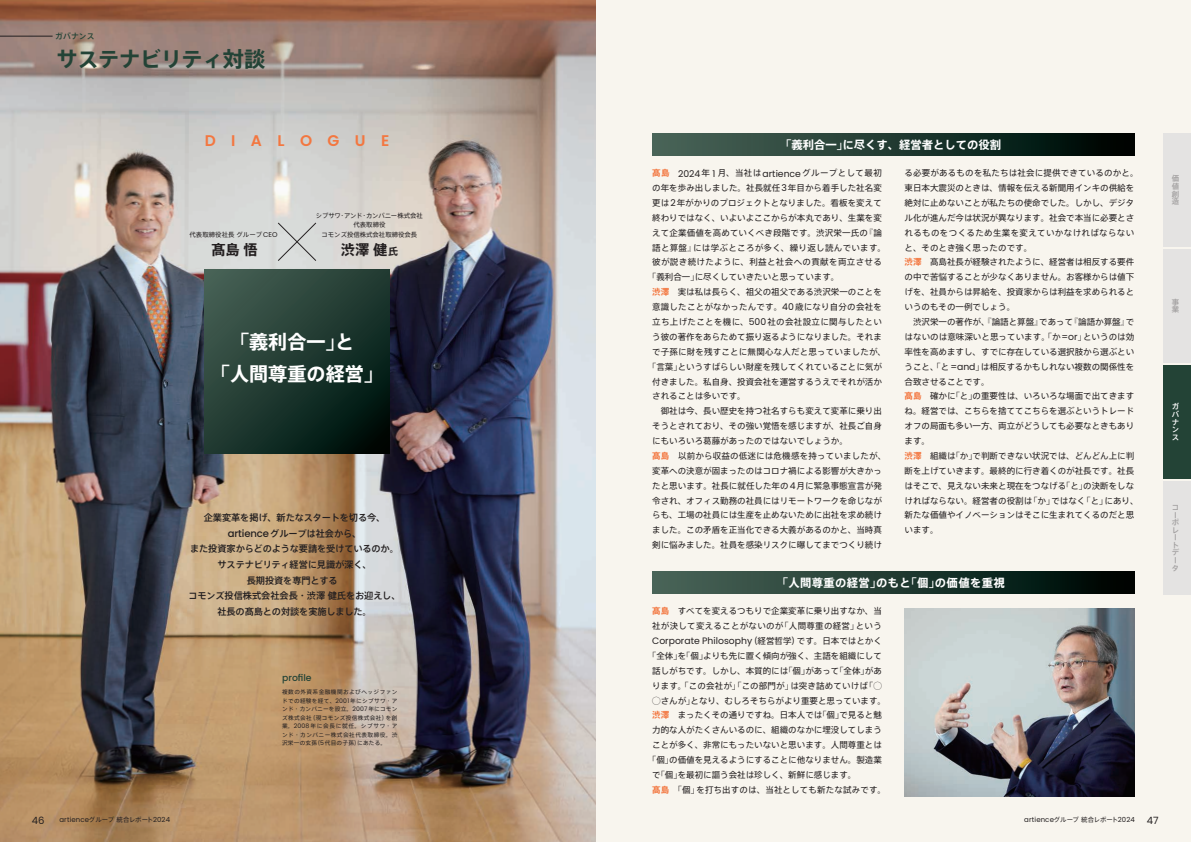
<style>
.page{position:relative;width:1191px;height:842px;background:#fff}
.page>*{position:absolute;margin:0;border:0;box-sizing:border-box;transform-origin:0 0}
.t1{font:700 21.3px "Axis Std";letter-spacing:-.02em;color:#234336}
.t2{font:700 19.1px/32.6px "Axis Std";color:#fff;text-align:center}
.t3{font:600 15.4px "Poppins";letter-spacing:1em;color:#f37740}
.t4{font:700 14.2px "Axis Std";letter-spacing:.14em;color:#231f20}
.t5{font:700 11.3px "Axis Std";letter-spacing:.03em;color:#fff}
.t6{font:700 11.3px "Axis Std";color:#fff}
.t7{font:10px "Poppins";color:#231f20}
.t8{font:9.3px "Poppins";color:#231f20}
.t9{font:500 9.3px "Poppins";color:#234336}
.t10{font:500 9.2px/15.6px "Axis Std";letter-spacing:-.015em;color:#231f20;text-align:center}
.t11{font:8.5px/14.9px "Axis Std";color:#231f20}
.t12{font:8.5px "Axis Std";letter-spacing:.02em;color:#231f20}
.t13{font:8.5px/14.9px "Axis Std";letter-spacing:.03em;color:#231f20}
.t14{font:8.5px "Axis Std";letter-spacing:.04em;color:#231f20}
.t15{font:8.5px "Axis Std";letter-spacing:.045em;color:#231f20}
.t16{font:8.5px "Axis Std";letter-spacing:.035em;color:#231f20}
.t17{font:8.5px "Axis Std";letter-spacing:.025em;color:#231f20}
.t18{font:500 7.8px "Axis Std";letter-spacing:.015em;color:#234336}
.t19{font:500 7.4px/7.6px "Axis Std";color:#a3a1a1}
.t20{font:500 7.4px/7.5px "Axis Std";color:#fff;text-align:justify}
.t21{font:7px "Poppins";letter-spacing:.015em;color:#231f20}
.t22{font:6.4px/9.2px "Axis Std";color:#231f20;text-align:center}
.t23{font:5.7px/8.5px "Axis Std";letter-spacing:.08em;color:#231f20;text-align:justify}
.s1{font-family:"Poppins";font-size:7px}
.s2{font-size:9.9px}
.s3{font-family:"Poppins";font-size:10px}
.s4{font-family:"Poppins";font-size:6.2px}
.s5{font-weight:700;color:#f37740}
.s6{font-family:"Poppins";font-size:9.3px}
.s7{font-family:"Axis Std";font-size:8.5px}
.s8{font-family:"Axis Std";font-size:6.4px}
.s9{font-size:10px}
</style>
<div class="page">
<div style="left:595px;top:0;width:596px;height:842px;background:#f8f5ee"></div>
<img style="left:0;top:0;width:595px;height:842px">
<hr style="left:0;top:36px;width:53px;height:1px;background:#231f20">
<div style="left:1163px;top:481px;width:28px;height:113px;background:#e4e3e2"></div>
<div style="left:1163px;top:365px;width:28px;height:113px;background:#234336"></div>
<div style="left:1163px;top:249px;width:28px;height:113px;background:#e4e3e2"></div>
<div style="left:1163px;top:133px;width:28px;height:114px;background:#e4e3e2"></div>
<svg style="left:205px;top:269px;width:184px;height:184px;background:#203a31"></svg>
<svg style="left:277px;top:222px;width:39px;height:39px;background:#cccecd"></svg>
<img style="left:904px;top:608px;width:230px;height:189px">
<div style="left:652px;top:133px;width:482px;height:23px;background:linear-gradient(to right,#4a685b,#000703)"></div>
<div style="left:652px;top:571px;width:482px;height:23px;background:linear-gradient(to right,#4a685b,#000703)"></div>
<p class="t18" style="left:55px;top:30px;width:41px">ガバナンス</p>
<h1 class="t1" style="left:56px;top:43px;width:210px">サステナビリティ対談</h1>
<h3 class="t3" style="left:205px;top:132px;width:186px">DIALOGUE</h3>
<p class="t22" style="left:189px;top:229px;width:90px">代表取締役社長グループ<span class="s1">CEO</span></p>
<p class="t22" style="left:316px;top:211px;width:108px">シブサワ・アンド・カンパニー株式会社代表取締役<br>コモンズ投信株式会社取締役会長</p>
<h3 class="t4" style="left:211px;top:239px;width:48px">髙島悟</h3>
<h3 class="t4" style="left:341px;top:239px;width:59px">渋澤健<span class="s2">氏</span></h3>
<h2 class="t2" style="left:211px;top:324px;width:174px">「義利合一」と<br>「人間尊重の経営」</h2>
<p class="t10" style="left:188px;top:509px;width:214px">企業変革を掲げ、新たなスタートを切る今、<span class="s3">artience</span>グループは社会から、<br>また投資家からどのような要請を受けているのか。サステナビリティ経営に見識が深く、<br>長期投資を専門とする<br>コモンズ投信株式会社会長・渋澤健氏をお迎えし、社長の髙島との対談を実施しました。</p>
<p class="t9" style="left:282px;top:672px;width:31px">profile</p>
<p class="t23" style="left:282px;top:687px;width:117px">複数の外資系金融機関およびヘッジファンドでの経験を経て、<span class="s4">2001</span>年にシブサワ・アンド・カンパニーを設立。<span class="s4">2007</span>年にコモンズ株式会社（現コモンズ投信株式会社）を創業。<span class="s4">2008</span>年に会長に就任。シブサワ・アンド・カンパニー株式会社代表取締役。渋沢栄一の玄孫（<span class="s4">5</span>代目の子孫）にあたる。</p>
<h3 class="t6" style="left:780px;top:136px;width:223px">「義利合一」に尽くす、経営者としての役割</h3>
<p class="t15" style="left:652px;top:167px;width:231px"><span class="s5">髙島</span> <span class="s6">2024</span>年 <span class="s6">1</span> 月、当社は<span class="s6">artience</span>グループとして最初</p>
<p class="t11" style="left:652px;top:180px;width:231px">の年を歩み出しました。社長就任<span class="s6">3</span>年目から着手した社名変</p>
<p class="t11" style="left:652px;top:195px;width:231px">更は<span class="s6">2</span>年がかりのプロジェクトとなりました。看板を変えて</p>
<p class="t11" style="left:652px;top:210px;width:231px">終わりではなく、いよいよここからが本丸であり、生業を変</p>
<p class="t11" style="left:652px;top:224px;width:231px">えて企業価値を高めていくべき段階です。渋沢栄一氏の『論</p>
<p class="t16" style="left:652px;top:241px;width:235px">語と算盤』には学ぶところが多く、繰り返し読んでいます。</p>
<p class="t14" style="left:652px;top:256px;width:231px">彼が説き続けたように、利益と社会への貢献を両立させる</p>
<p class="t11" style="left:648px;top:269px;width:193px">「義利合一」に尽くしていきたいと思っています。</p>
<p class="t11" style="left:652px;top:284px;width:231px"><span class="s5">渋澤</span>　実は私は長らく、祖父の祖父である渋沢栄一のことを</p>
<p class="t17" style="left:652px;top:301px;width:231px">意識したことがなかったんです。<span class="s6">40</span>歳になり自分の会社を</p>
<p class="t14" style="left:652px;top:315px;width:231px">立ち上げたことを機に、<span class="s6">500</span>社の会社設立に関与したとい</p>
<p class="t11" style="left:652px;top:329px;width:231px">う彼の著作をあらためて振り返るようになりました。それま</p>
<p class="t12" style="left:652px;top:345px;width:235px">で子孫に財を残すことに無関心な人だと思っていましたが、</p>
<p class="t11" style="left:648px;top:358px;width:235px">「言葉」というすばらしい財産を残してくれていることに気が</p>
<p class="t11" style="left:652px;top:373px;width:231px">付きました。私自身、投資会社を運営するうえでそれが活か</p>
<p class="t11" style="left:652px;top:388px;width:95px">されることは多いです。</p>
<p class="t11" style="left:652px;top:403px;width:231px">　御社は今、長い歴史を持つ社名すらも変えて変革に乗り出</p>
<p class="t11" style="left:652px;top:418px;width:231px">そうとされており、その強い覚悟を感じますが、社長ご自身</p>
<p class="t11" style="left:652px;top:433px;width:197px">にもいろいろ葛藤があったのではないでしょうか。</p>
<p class="t12" style="left:652px;top:449px;width:235px"><span class="s5">髙島</span>　以前から収益の低迷には危機感を持っていましたが、</p>
<p class="t11" style="left:652px;top:463px;width:231px">変革への決意が固まったのはコロナ禍による影響が大きかっ</p>
<p class="t11" style="left:652px;top:477px;width:231px">たと思います。社長に就任した年の<span class="s6">4</span>月に緊急事態宣言が発</p>
<p class="t11" style="left:652px;top:492px;width:231px">令され、オフィス勤務の社員にはリモートワークを命じなが</p>
<p class="t11" style="left:652px;top:507px;width:231px">らも、工場の社員には生産を止めないために出社を求め続け</p>
<p class="t11" style="left:652px;top:522px;width:231px">ました。この矛盾を正当化できる大義があるのかと、当時真</p>
<p class="t11" style="left:652px;top:537px;width:231px">剣に悩みました。社員を感染リスクに曝してまでつくり続け</p>
<p class="t11" style="left:904px;top:165px;width:235px">る必要があるものを私たちは社会に提供できているのかと。東日本大震災のときは、情報を伝える新聞用インキの供給を絶対に止めないことが私たちの使命でした。しかし、デジタル化が進んだ今は状況が異なります。社会で本当に必要とされるものをつくるため生業を変えていかなければならないと、そのとき強く思ったのです。<br><span class="s5">渋澤</span>　髙島社長が経験されたように、経営者は相反する要件の中で苦悩することが少なくありません。お客様からは値下げを、社員からは昇給を、投資家からは利益を求められるというのもその一例でしょう。<br>　渋沢栄一の著作が、『論語と算盤』であって『論語か算盤』ではないのは意味深いと思っています。「か<span class="s6">=or</span>」というのは効率性を高めますし、すでに存在している選択肢から選ぶということ、「と<span class="s6">=and</span>」は相反するかもしれない複数の関係性を合致させることです。<br><span class="s5">髙島</span>　確かに「と」の重要性は、いろいろな場面で出てきますね。経営では、こちらを捨ててこちらを選ぶというトレードオフの局面も多い一方、両立がどうしても必要なときもあります。<br><span class="s5">渋澤</span>　組織は「か」で判断できない状況では、どんどん上に判断を上げていきます。最終的に行き着くのが社長です。社長はそこで、見えない未来と現在をつなげる「と」の決断をしなければならない。経営者の役割は「か」ではなく「と」にあり、新たな価値やイノベーションはそこに生まれてくるのだと思います。</p>
<h3 class="t5" style="left:776px;top:574px;width:229px">「人間尊重の経営」のもと「個」の価値を重視</h3>
<p class="t13" style="left:652px;top:603px;width:231px"><span class="s5">髙島　</span>すべてを変えるつもりで企業変革に乗り出すなか、当社が決して変えることがないのが「人間尊重の経営」という</p>
<p class="t8" style="left:652px;top:636px;width:231px">Corporate Philosophy<span class="s7">（経営哲学）です。日本ではとかく</span></p>
<p class="t11" style="left:648px;top:648px;width:235px">「全体」を「個」よりも先に置く傾向が強く、主語を組織にして</p>
<p class="t11" style="left:652px;top:662px;width:231px">話しがちです。しかし、本質的には「個」があって「全体」があ</p>
<p class="t11" style="left:652px;top:677px;width:231px">ります。「この会社が」「この部門が」は突き詰めていけば「◯</p>
<p class="t11" style="left:652px;top:692px;width:235px">◯さんが」となり、むしろそちらがより重要と思っています。</p>
<p class="t11" style="left:652px;top:707px;width:231px"><span class="s5">渋澤　</span>まったくその通りですね。日本人では「個」で見ると魅</p>
<p class="t11" style="left:652px;top:722px;width:231px">力的な人がたくさんいるのに、組織のなかに埋没してしまう</p>
<p class="t11" style="left:652px;top:737px;width:231px">ことが多く、非常にもったいないと思います。人間尊重とは</p>
<p class="t11" style="left:648px;top:752px;width:235px">「個」の価値を見えるようにすることに他なりません。製造業</p>
<p class="t11" style="left:652px;top:767px;width:206px">で「個」を最初に謳う会社は珍しく、新鮮に感じます。</p>
<p class="t11" style="left:652px;top:781px;width:235px"><span class="s5">髙島</span>　「個」を打ち出すのは、当社としても新たな試みです。</p>
<p class="t7" style="left:32px;top:814px;width:14px">46</p>
<p class="t21" style="left:59px;top:816px;width:112px">artience<span class="s8">グループ統合レポート</span>2024</p>
<p class="t21" style="left:1024px;top:816px;width:136px">artience<span class="s8">グループ統合レポート</span>2024 <span class="s9">47</span></p>
<p class="t19" style="left:1171px;top:174px;width:9px;text-align:justify">価値創造</p>
<p class="t19" style="left:1171px;top:298px;width:9px">事業</p>
<p class="t20" style="left:1171px;top:402px;width:9px">ガバナンス</p>
<p class="t19" style="left:1171px;top:503px;width:9px">コーポレートデータ</p>
</div>
